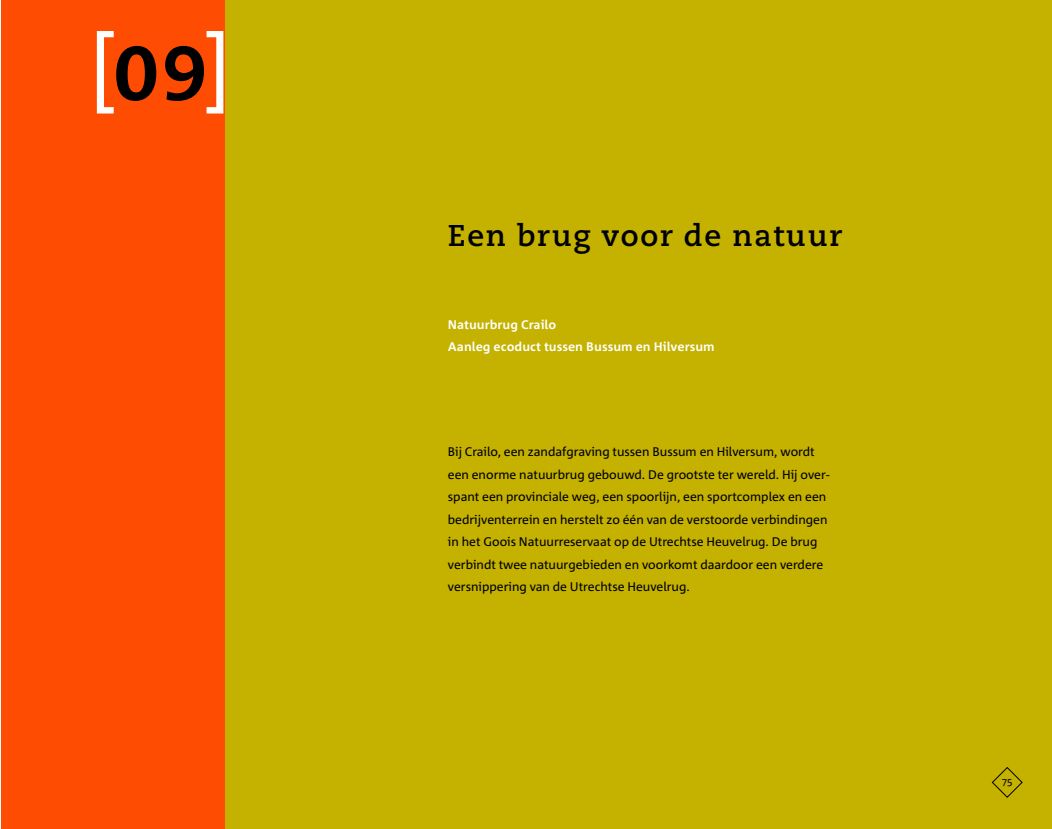
<style>
.page{position:relative;width:1052px;height:829px;background:#fff}
.page>*{position:absolute;margin:0;border:0;box-sizing:border-box;transform-origin:0 0}
.t1{font:800 75px "Caecilia";color:#000}
.t2{font:700 30px "Caecilia";letter-spacing:.06em;color:#000}
.t3{font:12.5px/22.5px "Agrofont Normaal";color:#000}
.t4{font:12.5px/22.5px "Agrofont Vet";color:#fff}
.t5{font:10px "Agrofont Normaal";color:#000}
</style>
<div class="page">
<div style="left:224px;top:0;width:827px;height:829px;background:#c4b100"></div>
<div style="left:1px;top:0;width:223px;height:829px;background:#ff4c03"></div>
<svg style="left:97px;top:32px;width:17px;height:81px"></svg>
<svg style="left:206px;top:32px;width:17px;height:81px"></svg>
<svg style="left:991px;top:767px;width:31px;height:30px"></svg>
<h1 class="t1" style="left:114px;top:42px;width:95px">09</h1>
<h2 class="t2" style="left:448px;top:223px;width:396px">Een brug voor de natuur</h2>
<p class="t4" style="left:448px;top:314px;width:268px">Natuurbrug Crailo<br>Aanleg ecoduct tussen Bussum en Hilversum</p>
<p class="t3" style="left:448px;top:442px;width:383px">Bij Crailo, een zandafgraving tussen Bussum en Hilversum, wordt een enorme natuurbrug gebouwd. De grootste ter wereld. Hij over&shy;spant een provinciale weg, een spoorlijn, een sportcomplex en een bedrijventerrein en herstelt zo één van de verstoorde verbindingen in het Goois Natuurreservaat op de Utrechtse Heuvelrug. De brug verbindt twee natuurgebieden en voorkomt daardoor een verdere versnippering van de Utrechtse Heuvelrug.</p>
<p class="t5" style="left:1001px;top:778px;width:12px">75</p>
</div>
